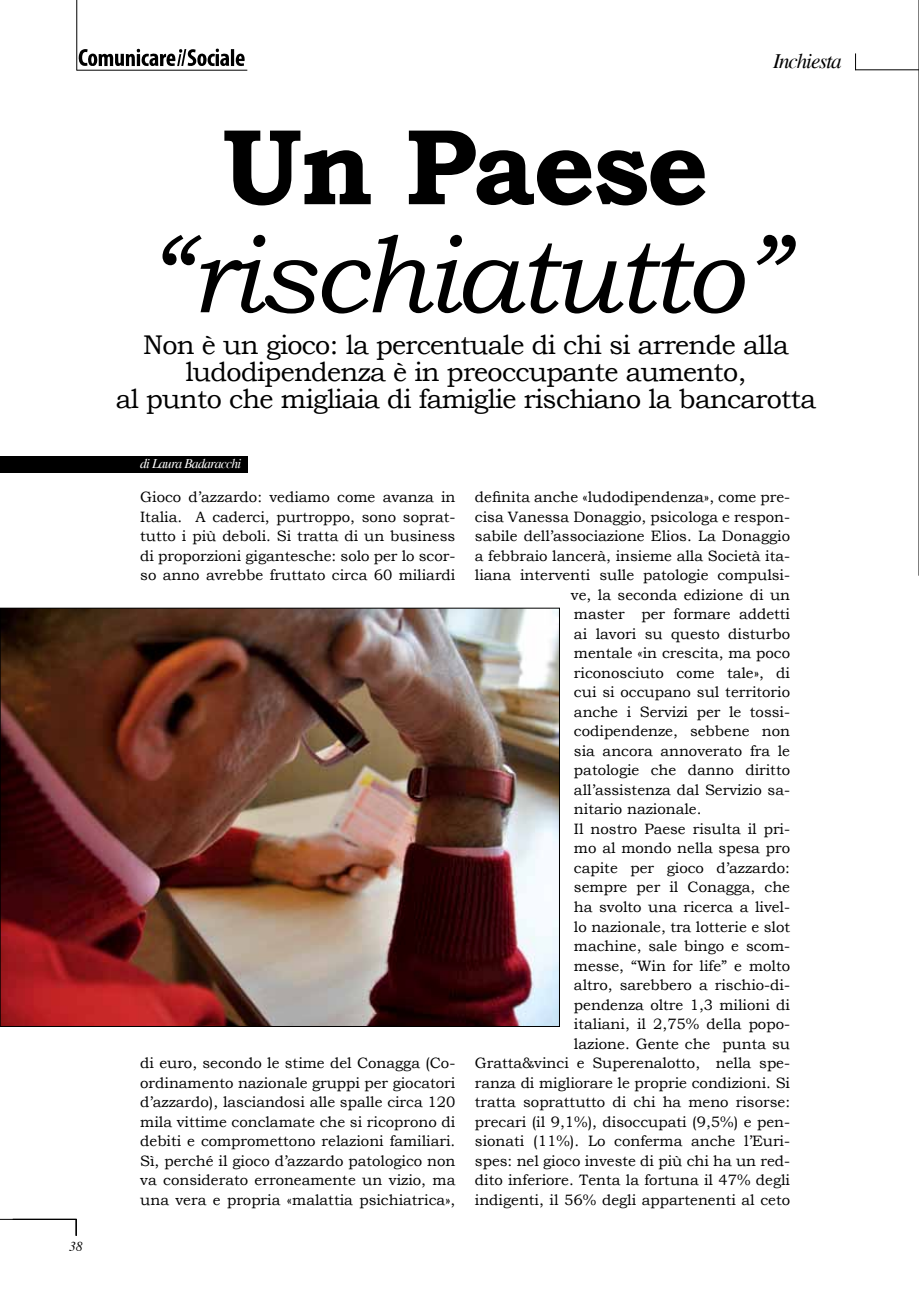
<style>
.page{position:relative;width:919px;height:1289px;background:#fff}
.page>*{position:absolute;margin:0;border:0;box-sizing:border-box;transform-origin:0 0}
.t1{font:italic 108px "Bookman Old Style";letter-spacing:-.025em;color:#000}
.t2{font:700 108px "Bookman Old Style";letter-spacing:-.025em;color:#000}
.t3{font:27px/27px "Bookman Old Style";letter-spacing:-.025em;color:#000;text-align:center}
.t4{font:italic 21px "Times";letter-spacing:-.05em;color:#000}
.t5{font:15px/19.5px "Bookman Old Style";color:#000;text-align:justify}
.t6{font:italic 13.5px "Times";letter-spacing:-.05em;color:#fff}
.t7{font:italic 13.5px "Times";color:#000}
</style>
<div class="page">
<svg style="left:78px;top:48px;width:167px;height:18px"></svg>
<hr style="left:76px;top:0;width:1px;height:70px;background:#000">
<hr style="left:77px;top:70px;width:170px;height:1px;background:#000">
<svg style="left:76px;top:1219px;width:1px;height:16px"></svg>
<hr style="left:0;top:1218px;width:77px;height:1px;background:#000">
<div style="left:0;top:456px;width:247px;height:17px;background:#000"></div>
<svg style="left:918px;top:0;width:1px;height:575px"></svg>
<img style="left:2px;top:610px;width:555px;height:414px">
<svg style="left:855px;top:53px;width:1px;height:16px"></svg>
<hr style="left:855px;top:69px;width:63px;height:1px;background:#000">
<p class="t7" style="left:69px;top:1238px;width:15px">38</p>
<h3 class="t4" style="left:773px;top:50px;width:70px">Inchiesta</h3>
<h1 class="t2" style="left:222px;top:89px;width:488px">Un Paese</h1>
<h1 class="t1" style="left:144px;top:202px;width:645px">“rischiatutto”</h1>
<h2 class="t3" style="left:116px;top:331px;width:701px">Non è un gioco: la percentuale di chi si arrende alla ludodipendenza è in preoccupante aumento,<br>al punto che migliaia di famiglie rischiano la bancarotta</h2>
<p class="t6" style="left:140px;top:455px;width:103px">di Laura Badaracchi</p>
<p class="t5" style="left:140px;top:487px;width:317px">Gioco d’azzardo: vediamo come avanza in Italia. A caderci, purtroppo, sono soprat&shy;tutto i più deboli. Si tratta di un business di proporzioni gigantesche: solo per lo scor&shy;so anno avrebbe fruttato circa 60 miliardi</p>
<p class="t5" style="left:140px;top:1053px;width:317px">di euro, secondo le stime del Conagga (Co&shy;ordinamento nazionale gruppi per giocatori d’azzardo), lasciandosi alle spalle circa 120 mila vittime conclamate che si ricoprono di debiti e compromettono relazioni familiari.<br>Sì, perché il gioco d’azzardo patologico non va considerato erroneamente un vizio, ma una vera e propria «malattia psichiatrica»,</p>
<p class="t5" style="left:475px;top:487px;width:317px">definita anche «ludodipendenza», come pre-</p>
<p class="t5" style="left:475px;top:507px;width:317px">cisa Vanessa Donaggio, psicologa e respon-</p>
<p class="t5" style="left:475px;top:526px;width:317px">sabile dell’associazione Elios. La Donaggio</p>
<p class="t5" style="left:475px;top:546px;width:317px">a febbraio lancerà, insieme alla Società ita-</p>
<p class="t5" style="left:475px;top:565px;width:317px">liana interventi sulle patologie compulsi-</p>
<p class="t5" style="left:571px;top:585px;width:221px">ve, la seconda edizione di un</p>
<p class="t5" style="left:574px;top:604px;width:217px">master per formare addetti</p>
<p class="t5" style="left:574px;top:624px;width:217px">ai lavori su questo disturbo</p>
<p class="t5" style="left:574px;top:643px;width:217px">mentale «in crescita, ma poco</p>
<p class="t5" style="left:574px;top:663px;width:217px">riconosciuto come tale», di</p>
<p class="t5" style="left:574px;top:682px;width:218px">cui si occupano sul territorio</p>
<p class="t5" style="left:574px;top:702px;width:217px">anche i Servizi per le tossi-</p>
<p class="t5" style="left:574px;top:721px;width:218px">codipendenze, sebbene non</p>
<p class="t5" style="left:574px;top:741px;width:218px">sia ancora annoverato fra le</p>
<p class="t5" style="left:574px;top:760px;width:217px">patologie che danno diritto</p>
<p class="t5" style="left:574px;top:780px;width:217px">all’assistenza dal Servizio sa-</p>
<p class="t5" style="left:574px;top:799px;width:129px">nitario nazionale.</p>
<p class="t5" style="left:574px;top:819px;width:217px">Il nostro Paese risulta il pri-</p>
<p class="t5" style="left:574px;top:838px;width:217px">mo al mondo nella spesa pro</p>
<p class="t5" style="left:574px;top:858px;width:218px">capite per gioco d’azzardo:</p>
<p class="t5" style="left:574px;top:877px;width:218px">sempre per il Conagga, che</p>
<p class="t5" style="left:574px;top:897px;width:217px">ha svolto una ricerca a livel-</p>
<p class="t5" style="left:574px;top:916px;width:218px">lo nazionale, tra lotterie e slot</p>
<p class="t5" style="left:574px;top:936px;width:217px">machine, sale bingo e scom-</p>
<p class="t5" style="left:574px;top:955px;width:217px">messe, “Win for life” e molto</p>
<p class="t5" style="left:574px;top:975px;width:217px">altro, sarebbero a rischio-di-</p>
<p class="t5" style="left:574px;top:994px;width:217px">pendenza oltre 1,3 milioni di</p>
<p class="t5" style="left:574px;top:1014px;width:217px">italiani, il 2,75% della popo-</p>
<p class="t5" style="left:574px;top:1033px;width:218px">lazione. Gente che punta su</p>
<p class="t5" style="left:475px;top:1053px;width:317px">Gratta&amp;vinci e Superenalotto, nella spe-</p>
<p class="t5" style="left:475px;top:1072px;width:317px">ranza di migliorare le proprie condizioni. Si</p>
<p class="t5" style="left:475px;top:1092px;width:317px">tratta soprattutto di chi ha meno risorse:</p>
<p class="t5" style="left:475px;top:1111px;width:317px">precari (il 9,1%), disoccupati (9,5%) e pen-</p>
<p class="t5" style="left:475px;top:1131px;width:317px">sionati (11%). Lo conferma anche l’Euri-</p>
<p class="t5" style="left:475px;top:1150px;width:317px">spes: nel gioco investe di più chi ha un red-</p>
<p class="t5" style="left:475px;top:1170px;width:317px">dito inferiore. Tenta la fortuna il 47% degli</p>
<p class="t5" style="left:475px;top:1189px;width:317px">indigenti, il 56% degli appartenenti al ceto</p>
</div>
